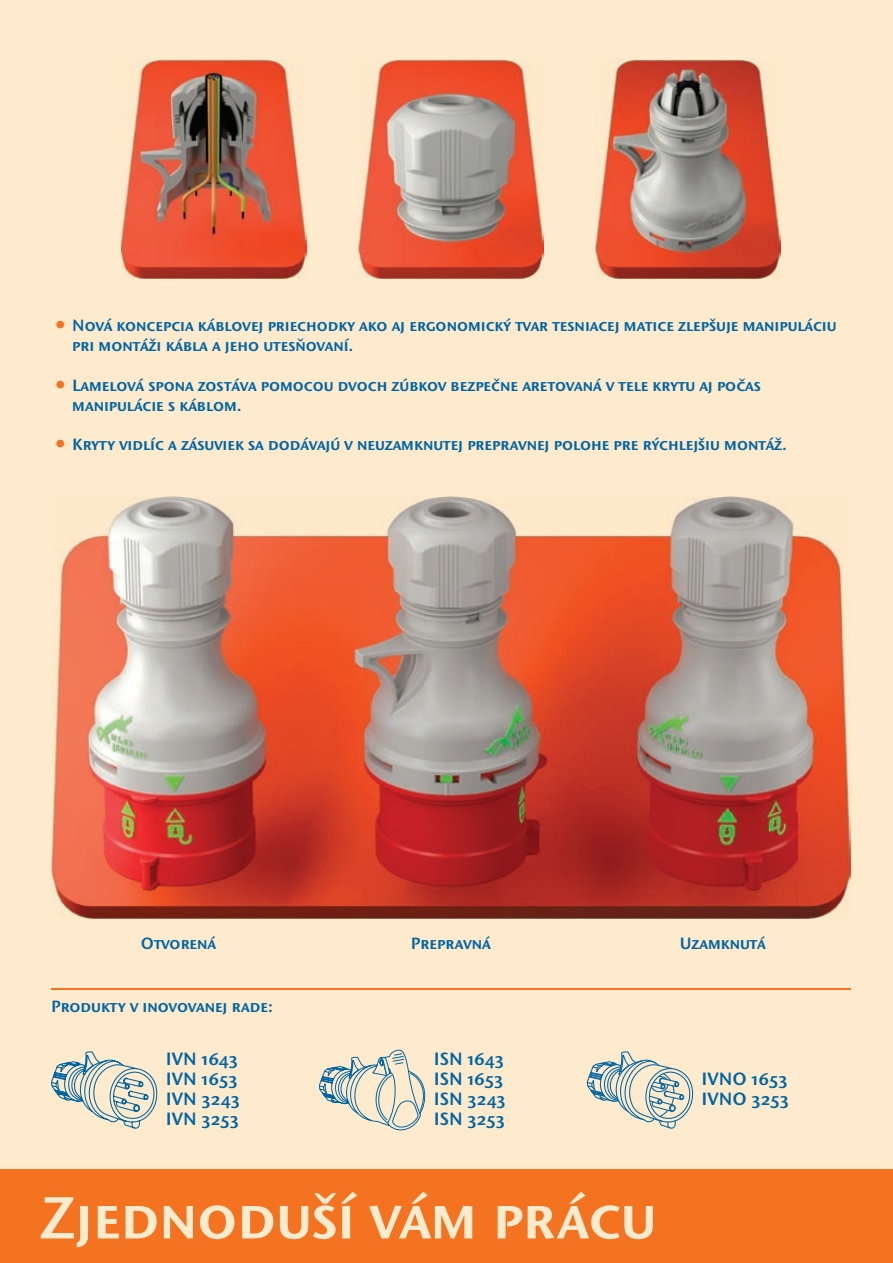
<style>
.page{position:relative;width:893px;height:1263px;background:#feeacc}
.page>*{position:absolute;margin:0;border:0;box-sizing:border-box;transform-origin:0 0}
.t1{font:60px "Stone Sans Itc SCTOT Semi";color:#feeacc}
.t2{font:18px/19.8px "Stone Sans Itc SCTOT Semi";color:#0065a4}
.t3{font:16.5px/19.8px "Stone Sans Itc SCTOT Semi";color:#0065a4}
.s1{font-size:27px;color:#f47321}
</style>
<div class="page">
<div style="left:0;top:1169px;width:893px;height:94px;background:#f47321"></div>
<hr style="left:51px;top:989px;width:799px;height:1px;background:#f47321">
<img style="left:52px;top:496px;width:798px;height:423px">
<img style="left:121px;top:60px;width:185px;height:218px">
<img style="left:358px;top:60px;width:185px;height:218px">
<img style="left:595px;top:60px;width:185px;height:218px">
<svg style="left:51px;top:1051px;width:106px;height:78px"></svg>
<svg style="left:587px;top:1051px;width:106px;height:78px"></svg>
<svg style="left:319px;top:1050px;width:106px;height:80px"></svg>
<p class="t3" style="left:72px;top:316px;width:766px;text-indent:-21px"><span class="s1">•</span> Nová koncepcia káblovej priechodky ako aj ergonomický tvar tesniacej matice zlepšuje manipuláciu pri montáži kábla a jeho utesňovaní.</p>
<p class="t3" style="left:72px;top:375px;width:690px;text-indent:-21px"><span class="s1">•</span> Lamelová spona zostáva pomocou dvoch zúbkov bezpečne aretovaná v tele krytu aj počas manipulácie s káblom.</p>
<p class="t3" style="left:51px;top:435px;width:738px"><span class="s1">•</span> Kryty vidlíc a zásuviek sa dodávajú v neuzamknutej prepravnej polohe pre rýchlejšiu montáž.</p>
<p class="t3" style="left:141px;top:933px;width:77px">Otvorená</p>
<p class="t3" style="left:411px;top:933px;width:81px">Prepravná</p>
<p class="t3" style="left:680px;top:933px;width:87px">Uzamknutá</p>
<p class="t3" style="left:51px;top:997px;width:224px">Produkty v inovovanej rade:</p>
<p class="t2" style="left:166px;top:1049px;width:76px">IVN 1643<br>IVN 1653<br>IVN 3243<br>IVN 3253</p>
<p class="t2" style="left:434px;top:1049px;width:74px">ISN 1643<br>ISN 1653<br>ISN 3243<br>ISN 3253</p>
<h1 class="t1" style="left:39px;top:1181px;width:618px">Zjednoduší vám prácu</h1>
<p class="t2" style="left:702px;top:1069px;width:89px">IVNO 1653<br>IVNO 3253</p>
</div>
